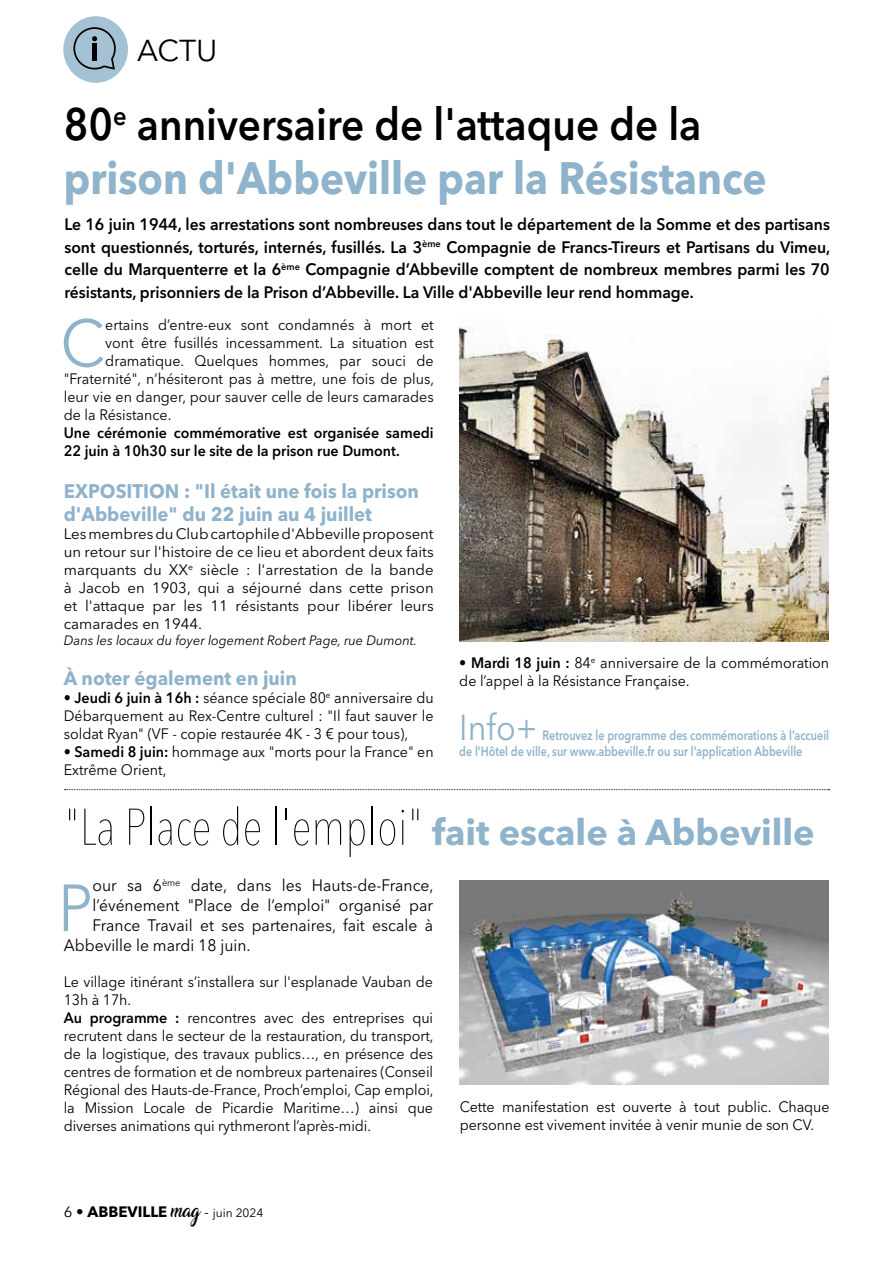
<style>
.page{position:relative;width:893px;height:1263px;background:#fff}
.page>*{position:absolute;margin:0;border:0;box-sizing:border-box;transform-origin:0 0}
.t1{font:65.85px "Avenir Next LT Pro";color:#8fb3ca;scale:.95 1}
.t2{font:65.85px "Avenir Next LT Pro";color:#8fb3ca;scale:.9 1}
.t3{font:700 45px/54px "Avenir Next LT Pro";color:#8fb3ca;scale:.9 1}
.t4{font:700 36px "Avenir Next LT Pro";color:#8fb3ca}
.t5{font:36px "Avenir Next LT Pro";color:#8fb3ca;scale:.9 1}
.t6{font:30px "Avenir Next LT Pro";color:#000}
.t7{font:700 19.5px/23.4px "Avenir Next LT Pro";color:#8fb3ca;scale:.95 1}
.t8{font:600 16.5px/22.5px "Avenir Next LT Pro";color:#000;text-align:justify;scale:.95 1}
.t9{font:16.5px "Avenir Next LT Pro";color:#000;scale:.95 1}
.t10{font:15px/18px "Avenir Next LT Pro";letter-spacing:-.005em;color:#000;scale:.95 1}
.t11{font:15px/18px "Avenir Next LT Pro";letter-spacing:-.005em;color:#000;text-align:justify}
.t12{font:600 15px/18px "Avenir Next LT Pro";color:#000;scale:.95 1}
.t13{font:700 15px "Avenir Next LT Pro";color:#000}
.t14{font:600 13.5px/16.2px "Avenir Next LT Pro";color:#8fb3ca;scale:.8 1}
.t15{font:italic 13.5px "Avenir Next LT Pro";color:#000;scale:.95 1}
.s1{font-weight:600;color:#000}
.s2{font-weight:600}
.s3{font-weight:200;font-stretch:condensed;font-size:51px;color:#000}
.s4{font-weight:400}
.s5{font-family:"Amarillo";font-weight:400;font-size:12px}
.s6{font-weight:400;font-size:12px}
</style>
<div class="page">
<svg style="left:63px;top:16px;width:65px;height:67px;fill:#a5c2d4"></svg>
<svg style="left:73px;top:27px;width:43px;height:43px"></svg>
<div style="left:92px;top:43px;width:5px;height:18px;background:#000"></div>
<img style="left:459px;top:326px;width:370px;height:315px">
<img style="left:460px;top:881px;width:369px;height:203px">
<svg style="left:65px;top:789px;width:765px;height:1px"></svg>
<h3 class="t6" style="left:137px;top:33px;width:82px">ACTU</h3>
<h2 class="t3" style="left:64px;top:97px;width:782px"><span class="s1">80</span><sup>e</sup> <span class="s1">anniversaire de l'attaque de la </span>prison d'Abbeville par la Résistance</h2>
<p class="t8" style="left:64px;top:213px;width:808px">Le 16 juin 1944, les arrestations sont nombreuses dans tout le département de la Somme et des partisans sont questionnés, torturés, internés, fusillés. La 3<sup>ème</sup> Compagnie de Francs-Tireurs et Partisans du Vimeu, celle du Marquenterre et la 6<sup>ème</sup> Compagnie d’Abbeville comptent de nombreux membres parmi les 70 résistants, prisonniers de la Prison d’Abbeville. La Ville d'Abbeville leur rend hommage.</p>
<h1 class="t1" style="left:60px;top:304px;width:49px">C</h1>
<p class="t10" style="left:105px;top:316px;width:347px">ertains d’entre-eux sont condamnés à mort et</p>
<p class="t10" style="left:105px;top:334px;width:347px">vont être fusillés incessamment. La situation est</p>
<p class="t10" style="left:105px;top:352px;width:347px">dramatique. Quelques hommes, par souci de</p>
<p class="t10" style="left:64px;top:370px;width:391px">"Fraternité", n’hésiteront pas à mettre, une fois de plus,</p>
<p class="t10" style="left:64px;top:388px;width:391px">leur vie en danger, pour sauver celle de leurs camarades</p>
<p class="t10" style="left:64px;top:406px;width:115px">de la Résistance.</p>
<p class="t12" style="left:64px;top:424px;width:391px">Une cérémonie commémorative est organisée samedi<br>22 juin à 10h30 sur le site de la prison rue Dumont.</p>
<h3 class="t7" style="left:64px;top:479px;width:375px">EXPOSITION : "Il était une fois la prison d'Abbeville" du 22 juin au 4 juillet</h3>
<p class="t11" style="left:64px;top:525px;width:371px">Les membres du Club cartophile d'Abbeville proposent un retour sur l'histoire de ce lieu et abordent deux faits marquants du XX<sup>e</sup> siècle : l'arrestation de la bande à Jacob en 1903, qui a séjourné dans cette prison et l'attaque par les 11 résistants pour libérer leurs camarades en 1944.</p>
<p class="t15" style="left:64px;top:632px;width:373px">Dans les locaux du foyer logement Robert Page, rue Dumont.</p>
<h3 class="t7" style="left:64px;top:666px;width:247px">À noter également en juin</h3>
<p class="t10" style="left:64px;top:688px;width:391px;text-align:justify">• <span class="s2">Jeudi 6 juin à 16h :</span> séance spéciale 80<sup>e</sup> anniversaire du Débarquement au Rex-Centre culturel : "Il faut sauver le soldat Ryan" (VF - copie restaurée 4K - 3 € pour tous),</p>
<p class="t10" style="left:64px;top:742px;width:391px">• <span class="s2">Samedi 8 juin:</span> hommage aux "morts pour la France" en<br>Extrême Orient,</p>
<p class="t10" style="left:459px;top:653px;width:391px">• <span class="s2">Mardi 18 juin :</span> 84<sup>e</sup> anniversaire de la commémoration de l’appel à la Résistance Française.</p>
<h3 class="t5" style="left:459px;top:706px;width:88px">Info+</h3>
<p class="t14" style="left:459px;top:727px;width:464px;text-indent:83px">Retrouvez le programme des commémorations à l’accueil de l’Hôtel de ville, sur www.abbeville.fr ou sur l’application Abbeville</p>
<h3 class="t4" style="left:64px;top:810px;width:752px"><span class="s3">"La Place de l'emploi"</span> fait escale à Abbeville</h3>
<h1 class="t2" style="left:58px;top:869px;width:40px">P</h1>
<p class="t9" style="left:93px;top:876px;width:360px">our sa 6<sup>ème</sup> date, dans les Hauts-de-France,</p>
<p class="t9" style="left:93px;top:896px;width:360px">l’événement "Place de l’emploi" organisé par</p>
<p class="t9" style="left:93px;top:915px;width:360px">France Travail et ses partenaires, fait escale à</p>
<p class="t9" style="left:64px;top:935px;width:198px">Abbeville le mardi 18 juin.</p>
<p class="t10" style="left:64px;top:972px;width:391px">Le village itinérant s’installera sur l'esplanade Vauban de 13h à 17h.<br><span class="s2">Au programme :</span> rencontres avec des entreprises qui recrutent dans le secteur de la restauration, du transport, de la logistique, des travaux publics…, en présence des centres de formation et de nombreux partenaires (Conseil Régional des Hauts-de-France, Proch’emploi, Cap emploi, la Mission Locale de Picardie Maritime…) ainsi que diverses animations qui rythmeront l’après-midi.</p>
<p class="t10" style="left:460px;top:1098px;width:391px">Cette manifestation est ouverte à tout public. Chaque personne est vivement invitée à venir munie de son CV.</p>
<p class="t13" style="left:64px;top:1202px;width:201px"><span class="s4">6 •</span> ABBEVILLE <span class="s5">mag</span> <span class="s4">-</span> <span class="s6">juin 2024</span></p>
</div>
